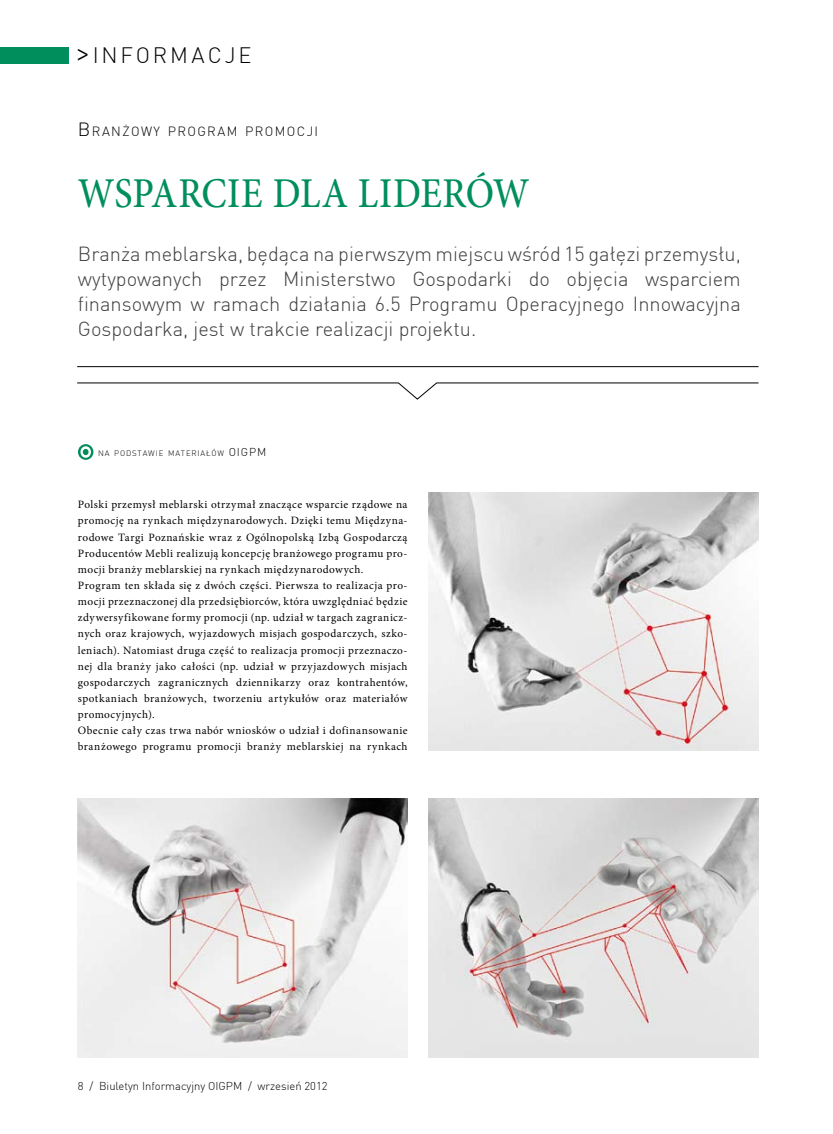
<style>
.page{position:relative;width:833px;height:1134px;background:#fff}
.page>*{position:absolute;margin:0;border:0;box-sizing:border-box;transform-origin:0 0}
.t1{font:500 42.5px "Minion Pro";letter-spacing:-.005em;color:#008f5c;scale:.89 1}
.t2{font:300 21.88px "DINCE";letter-spacing:.13em;color:#000}
.t3{font:300 20px/25px "DINCE";color:#3e3e40;text-align:justify}
.t4{font:300 13.12px "DINCE";letter-spacing:.105em;color:#000}
.t5{font:11.25px/16.1px "Minion Pro";letter-spacing:.04em;color:#000}
.t6{font:300 11.25px "DINCE";color:#000}
.t7{font:300 7.88px "DINCE";letter-spacing:.105em;color:#000}
.s1{font-size:31.25px}
.s2{font-size:18.75px}
.s3{font-size:11.25px}
</style>
<div class="page">
<div style="left:0;top:47px;width:69px;height:17px;background:#008f5c"></div>
<hr style="left:77px;top:366px;width:681px;height:1px;background:#000">
<svg style="left:77px;top:383px;width:682px;height:16px"></svg>
<svg style="left:78px;top:444px;width:15px;height:16px"></svg>
<img style="left:429px;top:492px;width:329px;height:258px">
<img style="left:429px;top:799px;width:329px;height:258px">
<img style="left:78px;top:799px;width:329px;height:258px">
<h2 class="t2" style="left:75px;top:41px;width:178px"><span class="s1">&gt;</span>INFORMACJE</h2>
<p class="t4" style="left:78px;top:123px;width:242px"><span class="s2">B</span>RANŻOWY PROGRAM PROMOCJI</p>
<h1 class="t1" style="left:78px;top:165px;width:507px">WSPARCIE DLA LIDERÓW</h1>
<p class="t3" style="left:78px;top:241px;width:664px">Branża meblarska, będąca na pierwszym miejscu wśród 15 gałęzi przemysłu, wytypowanych przez Ministerstwo Gospodarki do objęcia wsparciem finansowym w ramach działania 6.5 Programu Operacyjnego Innowacyjna Gospodarka, jest w trakcie realizacji projektu.</p>
<p class="t7" style="left:98px;top:448px;width:139px">NA PODSTAWIE MATERIAŁÓW <span class="s3">OIGPM</span></p>
<p class="t5" style="left:78px;top:497px;width:331px">Polski przemysł meblarski otrzymał znaczące wsparcie rządowe na promocję na rynkach międzynarodowych. Dzięki temu Międzyna&shy;rodowe Targi Poznańskie wraz z Ogólnopolską Izbą Gospodarczą Producentów Mebli realizują koncepcję branżowego programu pro&shy;mocji branży meblarskiej na rynkach międzynarodowych.<br>Program ten składa się z dwóch części. Pierwsza to realizacja pro&shy;mocji przeznaczonej dla przedsiębiorców, która uwzględniać będzie zdywersyfikowane formy promocji (np. udział w targach zagranicz&shy;nych oraz krajowych, wyjazdowych misjach gospodarczych, szko&shy;leniach). Natomiast druga część to realizacja promocji przeznaczo&shy;nej dla branży jako całości (np. udział w przyjazdowych misjach gospodarczych zagranicznych dziennikarzy oraz kontrahentów, spotkaniach branżowych, tworzeniu artykułów oraz materiałów promocyjnych).<br>Obecnie cały czas trwa nabór wniosków o udział i dofinansowanie branżowego programu promocji branży meblarskiej na rynkach</p>
<p class="t6" style="left:78px;top:1079px;width:251px">8 / Biuletyn Informacyjny OIGPM / wrzesień 2012</p>
</div>
